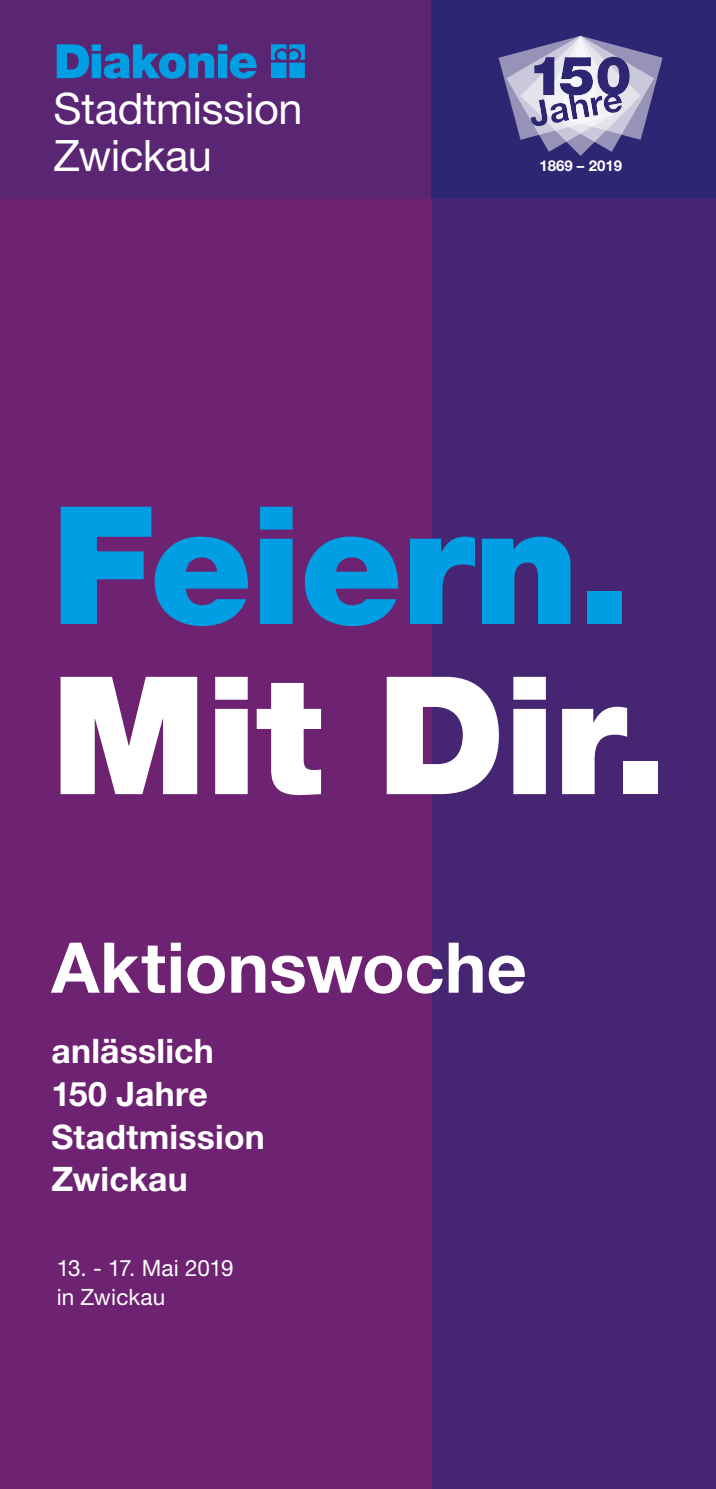
<style>
.page{position:relative;width:716px;height:1489px;background:#fff}
.page>*{position:absolute;margin:0;border:0;box-sizing:border-box;transform-origin:0 0}
.t1{font:900 164.25px "Helvetica Neue LT Pro";letter-spacing:-.015em;color:#009ee3}
.t2{font:900 164.25px "Helvetica Neue LT Pro";letter-spacing:-.01em;color:#fff}
.t3{font:700 70px "Helvetica Neue LT Pro";color:#fff}
.t4{font:43.5px/46.5px "Helvetica Neue LT Pro";letter-spacing:-.01em;color:#fff}
.t5{font:700 33.75px/42.8px "Helvetica Neue LT Pro";letter-spacing:.005em;color:#fff}
.t6{font:22.5px/28.2px "Helvetica Neue LT Pro";letter-spacing:.005em;color:#fff}
.t7{font:700 15px "Helvetica Neue LT Std";color:#fff}
</style>
<div class="page">
<div style="left:431px;top:198px;width:285px;height:1290px;background:#462672"></div>
<div style="left:0;top:198px;width:431px;height:1290px;background:#6e2272"></div>
<div style="left:0;top:0;width:439px;height:198px;background:#5a2572"></div>
<div style="left:431px;top:0;width:285px;height:198px;background:#2e2672"></div>
<svg style="left:57px;top:44px;width:248px;height:35px"></svg>
<svg style="left:498px;top:36px;width:164px;height:120px"></svg>
<p class="t4" style="left:54px;top:84px;width:251px">Stadtmission<br>Zwickau</p>
<p class="t7" style="left:539px;top:156px;width:84px">1869 – 2019</p>
<h1 class="t1" style="left:51px;top:466px;width:582px">Feiern.</h1>
<h1 class="t2" style="left:51px;top:636px;width:617px">Mit Dir.</h1>
<h2 class="t3" style="left:51px;top:924px;width:477px">Aktionswoche</h2>
<p class="t5" style="left:51px;top:1028px;width:215px">anlässlich<br>150 Jahre<br>Stadtmission<br>Zwickau</p>
<p class="t6" style="left:57px;top:1253px;width:178px">13. - 17. Mai 2019 in Zwickau</p>
</div>
